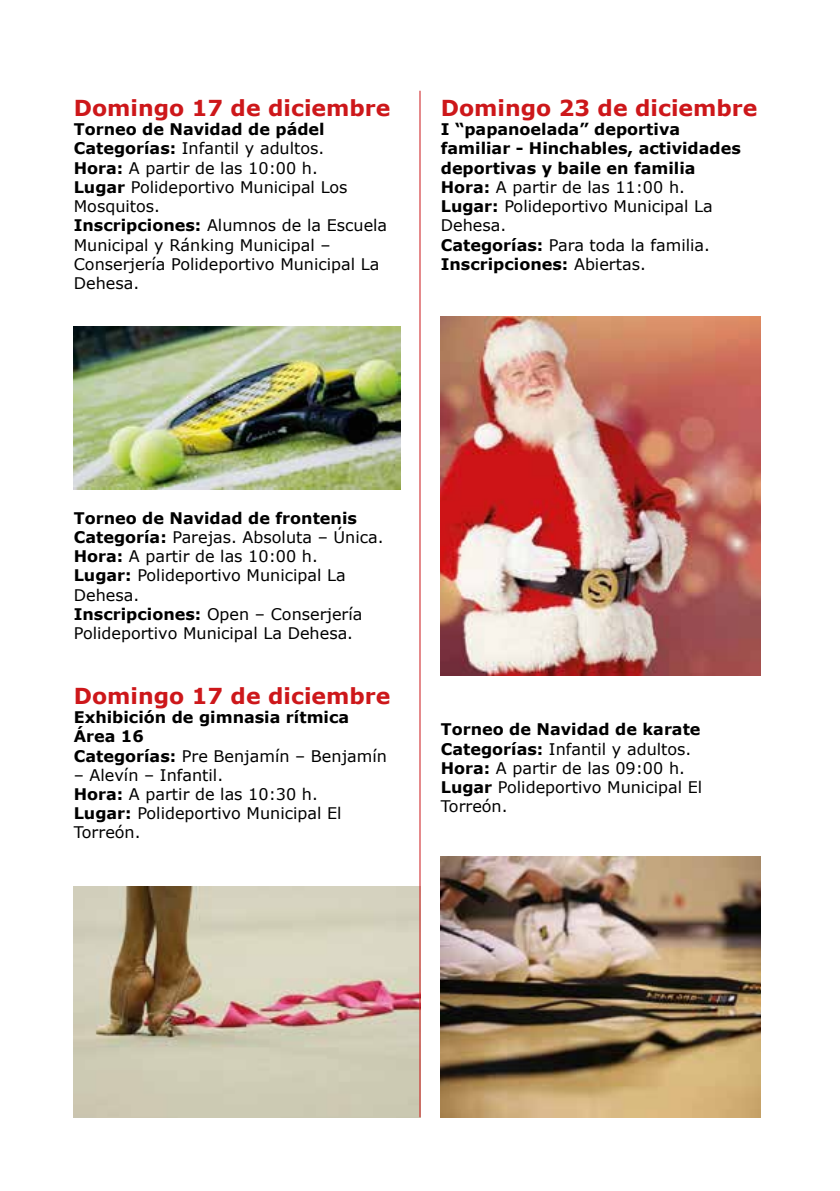
<style>
.page{position:relative;width:840px;height:1191px;background:#fff}
.page>*{position:absolute;margin:0;border:0;box-sizing:border-box;transform-origin:0 0}
.t1{font:700 22px "Verdana";color:#cd171a}
.t2{font:16px/19.2px "Verdana";color:#000}
.t3{font:700 16px/19.2px "Verdana";color:#000}
.s1{font-weight:700}
.s2{font-weight:400}
</style>
<div class="page">
<img style="left:74px;top:326px;width:326px;height:163px">
<img style="left:74px;top:886px;width:345px;height:231px">
<hr style="left:419px;top:91px;width:1px;height:1026px;background:#cd171a">
<img style="left:440px;top:317px;width:320px;height:358px">
<img style="left:440px;top:856px;width:320px;height:261px">
<h1 class="t1" style="left:74px;top:94px;width:318px">Domingo 17 de diciembre</h1>
<p class="t2" style="left:74px;top:120px;width:315px"><span class="s1">Torneo de Navidad de pádel<br>Categorías:</span> Infantil y adultos.<br><span class="s1">Hora:</span> A partir de las 10:00 h.<br><span class="s1">Lugar</span> Polideportivo Municipal Los<br>Mosquitos.<br><span class="s1">Inscripciones:</span> Alumnos de la Escuela<br>Municipal y Ránking Municipal –<br>Conserjería Polideportivo Municipal La<br>Dehesa.</p>
<h1 class="t1" style="left:440px;top:94px;width:318px">Domingo 23 de diciembre</h1>
<p class="t3" style="left:440px;top:120px;width:301px">I “papanoelada” deportiva familiar - Hinchables, actividades deportivas y baile en familia<br>Hora: <span class="s2">A partir de las 11:00 h.<br></span>Lugar: <span class="s2">Polideportivo Municipal La<br>Dehesa.<br></span>Categorías: <span class="s2">Para toda la familia.<br></span>Inscripciones: <span class="s2">Abiertas.</span></p>
<p class="t2" style="left:74px;top:508px;width:311px"><span class="s1">Torneo de Navidad de frontenis<br>Categoría:</span> Parejas. Absoluta – Única.<br><span class="s1">Hora:</span> A partir de las 10:00 h.<br><span class="s1">Lugar:</span> Polideportivo Municipal La<br>Dehesa.<br><span class="s1">Inscripciones:</span> Open – Conserjería<br>Polideportivo Municipal La Dehesa.</p>
<h1 class="t1" style="left:74px;top:681px;width:318px">Domingo 17 de diciembre</h1>
<p class="t3" style="left:74px;top:708px;width:314px">Exhibición de gimnasia rítmica<br>Área 16<br>Categorías: <span class="s2">Pre Benjamín – Benjamín</span></p>
<p class="t2" style="left:74px;top:765px;width:269px">– Alevín – Infantil.<br><span class="s1">Hora:</span> A partir de las 10:30 h.<br><span class="s1">Lugar:</span> Polideportivo Municipal El<br>Torreón.</p>
<p class="t2" style="left:440px;top:720px;width:263px"><span class="s1">Torneo de Navidad de karate<br>Categorías:</span> Infantil y adultos.<br><span class="s1">Hora:</span> A partir de las 09:00 h.<br><span class="s1">Lugar</span> Polideportivo Municipal El<br>Torreón.</p>
</div>
